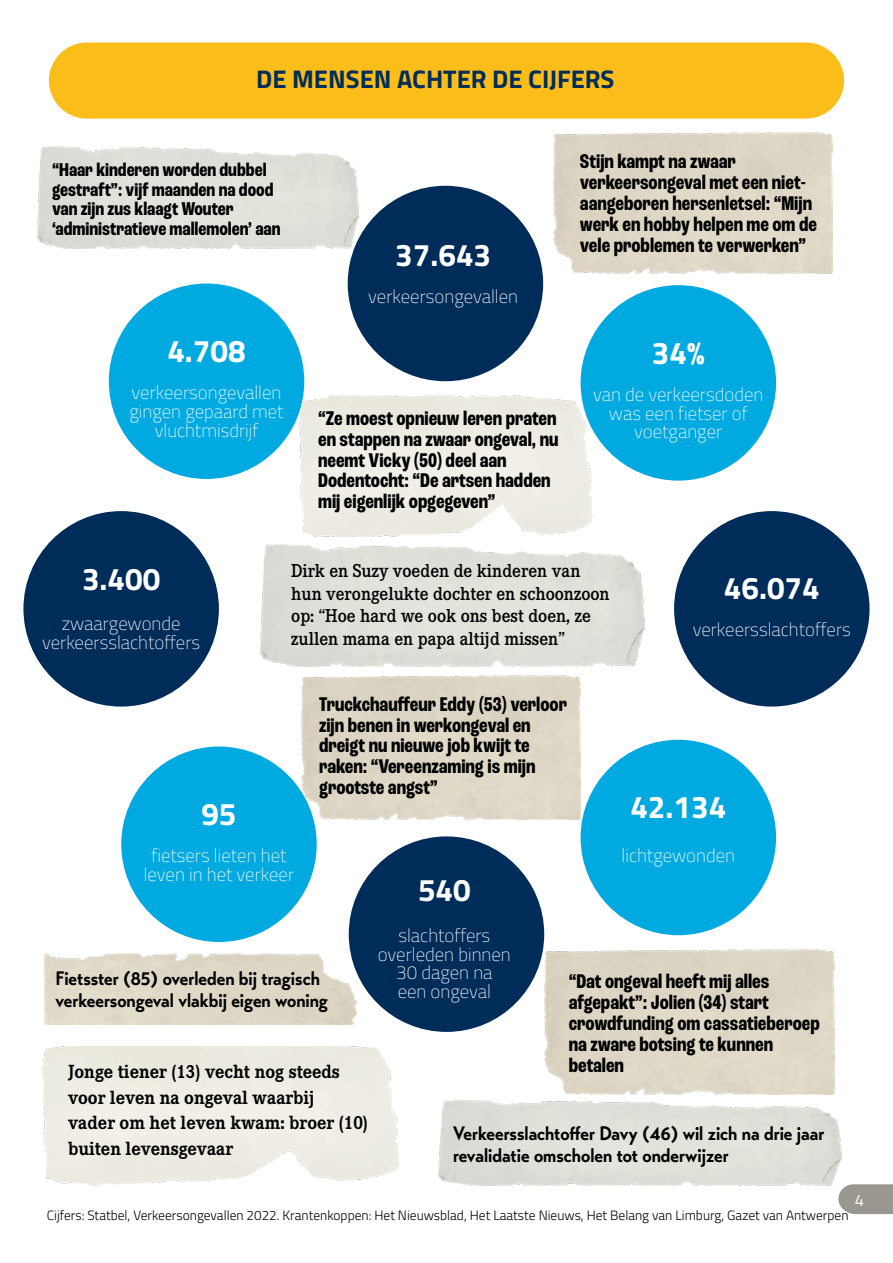
<style>
.page{position:relative;width:893px;height:1263px;background:#fff}
.page>*{position:absolute;margin:0;border:0;box-sizing:border-box;transform-origin:0 0}
.t1{font:700 31.35px "Titillium Web";color:#fff}
.t2{font:700 25.5px "Titillium Web";color:#002d59}
.t3{font:700 condensed 20.85px/20.9px "Roc Grotesk";color:#000}
.t4{font:700 19.8px/25.5px "Corporate E";color:#000;scale:.93 1}
.t5{font:700 condensed 19.5px/19.5px "Roc Grotesk";color:#000}
.t6{font:700 19.35px/22.5px "Transat";color:#000;scale:.93 1}
.t7{font:600 19.35px/22.5px "Corporate E";color:#000;scale:.93 1}
.t8{font:200 18.75px/18.8px "Titillium Web";color:#fff;text-align:center}
.t9{font:16.5px "Titillium Web";color:#fff}
.t10{font:300 13.5px "Titillium Web";color:#000}
</style>
<div class="page">
<img style="left:298px;top:391px;width:298px;height:145px">
<img style="left:42px;top:1047px;width:357px;height:140px">
<img style="left:261px;top:545px;width:383px;height:121px">
<img style="left:37px;top:147px;width:322px;height:102px">
<img style="left:45px;top:953px;width:312px;height:71px">
<div style="left:301px;top:676px;width:280px;height:144px;background:#ddd6c4"></div>
<div style="left:553px;top:133px;width:280px;height:141px;background:#ddd6c4"></div>
<div style="left:544px;top:950px;width:290px;height:144px;background:#ddd6c4"></div>
<img style="left:438px;top:1100px;width:403px;height:85px">
<div style="left:348px;top:186px;width:195px;height:195px;background:#002c5a;border-radius:50%"></div>
<div style="left:23px;top:511px;width:196px;height:195px;background:#002c5a;border-radius:50%"></div>
<div style="left:581px;top:740px;width:195px;height:195px;background:#00a9e0;border-radius:50%"></div>
<div style="left:674px;top:511px;width:195px;height:195px;background:#002c5a;border-radius:50%"></div>
<div style="left:581px;top:285px;width:195px;height:196px;background:#00a9e0;border-radius:50%"></div>
<div style="left:109px;top:283px;width:195px;height:196px;background:#00a9e0;border-radius:50%"></div>
<div style="left:349px;top:836px;width:195px;height:196px;background:#002c5a;border-radius:50%"></div>
<div style="left:121px;top:746px;width:196px;height:196px;background:#00a9e0;border-radius:50%"></div>
<div style="left:49px;top:43px;width:795px;height:76px;background:#fbbd1a;border-radius:38px"></div>
<svg style="left:838px;top:1184px;width:55px;height:30px;background:#a29f98"></svg>
<p class="t2" style="left:256px;top:60px;width:360px">DE MENSEN ACHTER DE CIJFERS</p>
<p class="t5" style="left:52px;top:161px;width:230px">“Haar kinderen worden dubbel gestraft”: vijf maanden na dood van zijn zus klaagt Wouter ‘administratieve mallemolen’ aan</p>
<h1 class="t1" style="left:167px;top:327px;width:80px">4.708</h1>
<p class="t8" style="left:129px;top:382px;width:156px">verkeersongevallen gingen gepaard met vluchtmisdrijf</p>
<h1 class="t1" style="left:395px;top:231px;width:97px">37.643</h1>
<p class="t8" style="left:368px;top:286px;width:151px">verkeersongevallen</p>
<p class="t3" style="left:318px;top:408px;width:242px">“Ze moest opnieuw leren praten en stappen na zwaar ongeval, nu neemt Vicky (50) deel aan<br>Dodentocht: “De artsen hadden mij eigenlijk opgegeven”</p>
<p class="t3" style="left:580px;top:151px;width:238px">Stijn kampt na zwaar verkeersongeval met een niet&shy;aangeboren hersenletsel: “Mijn werk en hobby helpen me om de vele problemen te verwerken”</p>
<h1 class="t1" style="left:652px;top:329px;width:54px">34%</h1>
<p class="t8" style="left:593px;top:384px;width:172px">van de verkeersdoden was een fietser of voetganger</p>
<h1 class="t1" style="left:82px;top:555px;width:80px">3.400</h1>
<p class="t8" style="left:42px;top:614px;width:160px">zwaargewonde verkeersslachtoffers</p>
<p class="t7" style="left:291px;top:559px;width:344px">Dirk en Suzy voeden de kinderen van hun verongelukte dochter en schoonzoon op: “Hoe hard we ook ons best doen, ze zullen mama en papa altijd missen”</p>
<h1 class="t1" style="left:724px;top:564px;width:97px">46.074</h1>
<p class="t8" style="left:693px;top:619px;width:160px">verkeersslachtoffers</p>
<p class="t3" style="left:319px;top:694px;width:250px">Truckchauffeur Eddy (53) verloor zijn benen in werkongeval en dreigt nu nieuwe job kwijt te raken: “Vereenzaming is mijn grootste angst”</p>
<h1 class="t1" style="left:630px;top:783px;width:97px">42.134</h1>
<p class="t8" style="left:622px;top:845px;width:115px">lichtgewonden</p>
<h1 class="t1" style="left:201px;top:790px;width:37px">95</h1>
<p class="t8" style="left:144px;top:845px;width:152px">fietsers lieten het leven in het verkeer</p>
<h1 class="t1" style="left:418px;top:866px;width:54px">540</h1>
<p class="t8" style="left:378px;top:925px;width:135px">slachtoffers overleden binnen<br>30 dagen na<br>een ongeval</p>
<p class="t6" style="left:56px;top:967px;width:294px">Fietsster (85) overleden bij tragisch verkeersongeval vlakbij eigen woning</p>
<p class="t3" style="left:569px;top:971px;width:253px">“Dat ongeval heeft mij alles afgepakt”: Jolien (34) start crowdfunding om cassatieberoep na zware botsing te kunnen betalen</p>
<p class="t4" style="left:68px;top:1058px;width:324px">Jonge tiener (13) vecht nog steeds voor leven na ongeval waarbij<br>vader om het leven kwam: broer (10) buiten levensgevaar</p>
<p class="t6" style="left:453px;top:1122px;width:401px">Verkeersslachtoffer Davy (46) wil zich na drie jaar revalidatie omscholen tot onderwijzer</p>
<p class="t9" style="left:855px;top:1188px;width:11px">4</p>
<p class="t10" style="left:47px;top:1205px;width:803px">Cijfers: Statbel, Verkeersongevallen 2022. Krantenkoppen: Het Nieuwsblad, Het Laatste Nieuws, Het Belang van Limburg, Gazet van Antwerpen</p>
</div>
